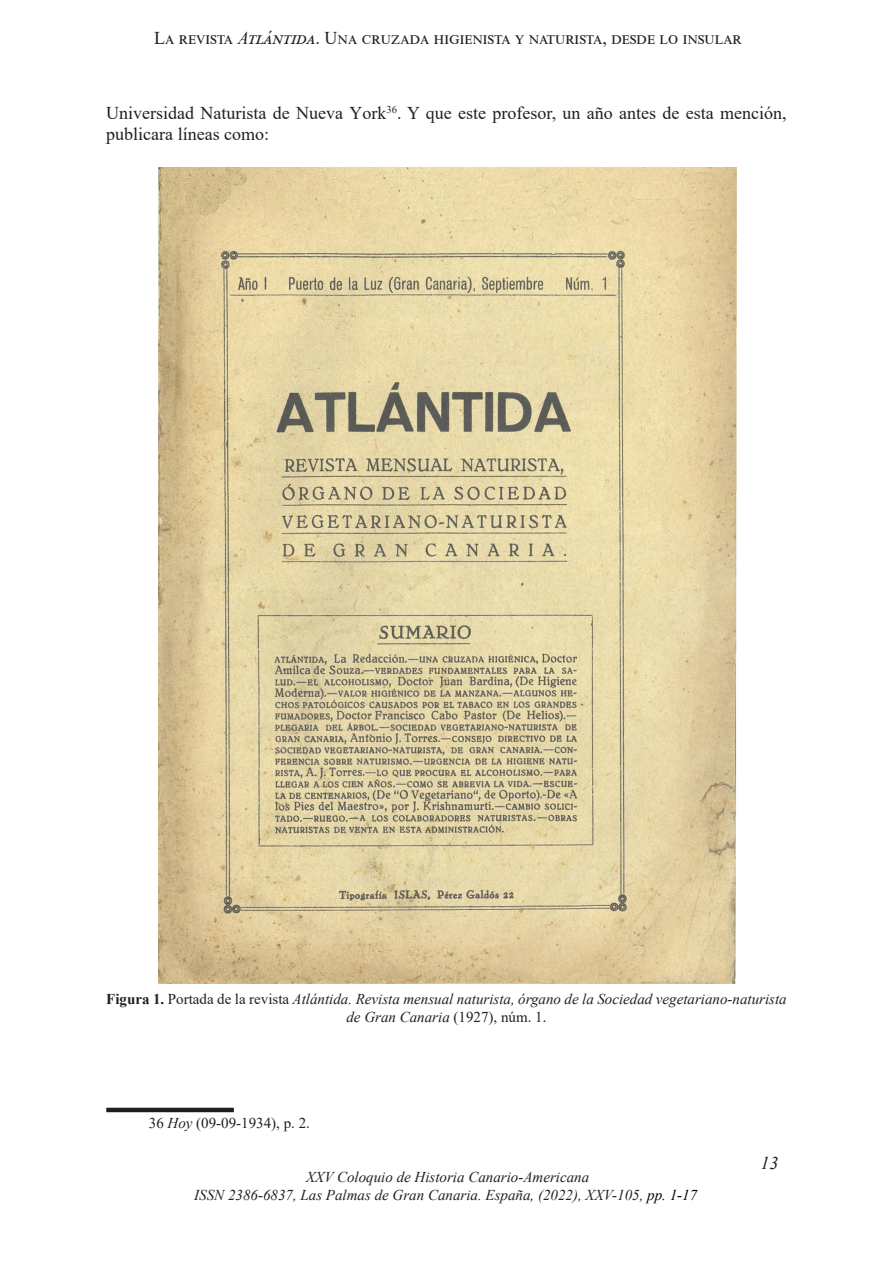
<style>
.page{position:relative;width:893px;height:1263px;background:#fff}
.page>*{position:absolute;margin:0;border:0;box-sizing:border-box;transform-origin:0 0}
.Coloquios_-_párrafo{font:18px/21px "Times New Roman";color:#231f20}
.Coloquios_-_encabeza{font:18px "Times New Roman";letter-spacing:.065em;color:#231f20}
.t1{font:italic 18px "Times New Roman";color:#231f20}
.Coloquios_-_pies_de{font:italic 15px/18px "Times New Roman";color:#231f20;text-align:center}
.Coloquios_-_pie_de_p{font:italic 15px "Times New Roman";color:#231f20}
.Coloquios_-_notas_al{font:15px "Times New Roman PSMT2";color:#231f20}
.s1{font-family:"Times New Roman PS Italic MT2"}
.s2{font-family:"Times New Roman PSMT2"}
.s3{font-weight:700;font-style:normal}
.s4{font-family:"Times New Roman PSMT2";font-style:normal}
.s5{font-style:normal}
.s6{font-family:"Times New Roman"}
.s7{font-family:"Times New Roman";font-style:italic}
.s8{color:#000}
</style>
<div class="page">
<hr style="left:106px;top:1108px;width:128px;height:4px;background:#1d1e1f">
<img style="left:158px;top:168px;width:579px;height:815px">
<svg style="left:700px;top:772px;width:34px;height:84px;background:#cdb98f"></svg>
<svg style="left:158px;top:519px;width:13px;height:83px"></svg>
<svg style="left:158px;top:876px;width:14px;height:67px"></svg>
<svg style="left:209px;top:947px;width:48px;height:35px;background:#cbb284"></svg>
<svg style="left:415px;top:947px;width:74px;height:36px;background:#d7bf90"></svg>
<svg style="left:715px;top:490px;width:20px;height:56px"></svg>
<hr style="left:159px;top:169px;width:1px;height:350px;background:#b4a078">
<hr style="left:220px;top:254px;width:405px;height:2px;background:#78705c">
<hr style="left:226px;top:252px;width:2px;height:661px;background:#78705c">
<hr style="left:592px;top:617px;width:1px;height:228px;background:#78705c">
<hr style="left:620px;top:252px;width:2px;height:659px;background:#78705c">
<hr style="left:230px;top:295px;width:386px;height:1px;background:#847c60">
<hr style="left:223px;top:906px;width:403px;height:2px;background:#787058">
<hr style="left:258px;top:615px;width:334px;height:1px;background:#7c7058">
<hr style="left:259px;top:683px;width:1px;height:163px;background:#78705c">
<hr style="left:258px;top:845px;width:335px;height:1px;background:#807458">
<hr style="left:159px;top:982px;width:326px;height:1px;background:#d0b488">
<hr style="left:734px;top:491px;width:1px;height:492px;background:#b4a484">
<p class="Coloquios_-_encabeza" style="left:154px;top:26px;width:586px">La revista <span class="s1">Atlántida</span>. Una cruzada higienista y naturista, desde lo insular</p>
<p class="Coloquios_-_párrafo" style="left:106px;top:102px;width:682px"><span class="s2">Universidad Naturista de Nueva York</span><sup>36</sup>. Y que este profesor, un año antes de esta mención, publicara líneas como:</p>
<p class="Coloquios_-_pies_de" style="left:106px;top:989px;width:682px"><span class="s3">Figura 1.</span> <span class="s4">Portada de la revista</span> Atlántida. Revista mensual naturista, órgano de la Sociedad vegetariano-naturista de Gran Canaria <span class="s5">(1927), núm. 1.</span></p>
<p class="Coloquios_-_notas_al" style="left:149px;top:1112px;width:163px"><span class="s6">36</span> <span class="s7">Hoy</span> (09-09-1934), p. 2.</p>
<p class="Coloquios_-_pie_de_p" style="left:306px;top:1166px;width:285px">XXV Coloquio de Historia Canario-Americana</p>
<p class="Coloquios_-_pie_de_p" style="left:194px;top:1184px;width:504px">ISSN 2386-6837, Las Palmas de Gran Canaria. España, (2022), XXV-105, <span class="s8">pp. 1-17</span></p>
<p class="t1" style="left:760px;top:1151px;width:20px">13</p>
</div>
